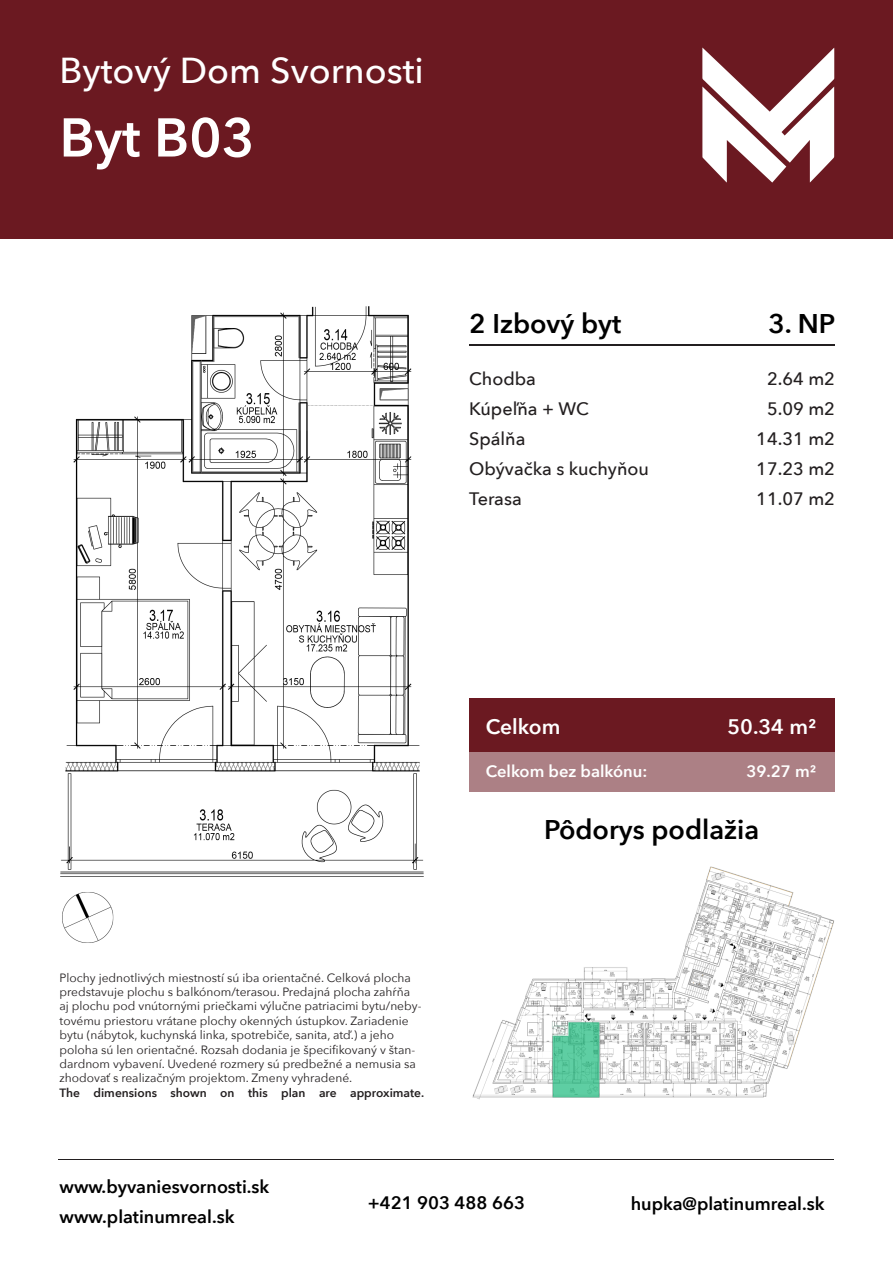
<style>
.page{position:relative;width:893px;height:1263px;background:#fff}
.page>*{position:absolute;margin:0;border:0;box-sizing:border-box;transform-origin:0 0}
.t1{font:600 54px "Avenir Next";color:#fff}
.t2{font:500 36px "Avenir Next";color:#fff}
.t3{font:600 27px "Avenir Next";color:#000}
.t4{font:600 21px "Avenir Next";color:#fff}
.t5{font:500 18px "Avenir Next";color:#231f20}
.t6{font:600 18px/30px "Avenir Next";color:#000}
.t7{font:600 16.5px "Avenir Next";color:#fff}
.t8{font:12px/14.4px "Avenir Next";color:#231f20}
.t9{font:600 12px "Avenir Next";color:#231f20}
</style>
<div class="page">
<img style="left:60px;top:306px;width:364px;height:571px">
<div style="left:469px;top:698px;width:366px;height:55px;background:#6b1921"></div>
<div style="left:0;top:0;width:893px;height:239px;background:#6b1921"></div>
<svg style="left:702px;top:48px;width:132px;height:135px"></svg>
<hr style="left:469px;top:344px;width:366px;height:2px;background:#231f20">
<hr style="left:59px;top:1159px;width:775px;height:1px;background:#231f20">
<div style="left:469px;top:753px;width:366px;height:39px;background:#ac8085"></div>
<img style="left:472px;top:866px;width:362px;height:234px">
<img style="left:62px;top:892px;width:52px;height:51px">
<p class="t2" style="left:60px;top:40px;width:366px">Bytový Dom Svornosti</p>
<p class="t1" style="left:60px;top:91px;width:197px">Byt B03</p>
<p class="t3" style="left:469px;top:301px;width:154px">2 Izbový byt</p>
<p class="t5" style="left:469px;top:363px;width:68px">Chodba</p>
<p class="t5" style="left:469px;top:393px;width:121px">Kúpeľňa + WC</p>
<p class="t5" style="left:469px;top:423px;width:58px">Spálňa</p>
<p class="t5" style="left:469px;top:453px;width:181px">Obývačka s kuchyňou</p>
<p class="t5" style="left:469px;top:483px;width:54px">Terasa</p>
<p class="t3" style="left:768px;top:301px;width:68px">3. NP</p>
<p class="t5" style="left:767px;top:363px;width:69px">2.64 m2</p>
<p class="t5" style="left:767px;top:393px;width:69px">5.09 m2</p>
<p class="t5" style="left:756px;top:423px;width:80px">14.31 m2</p>
<p class="t5" style="left:756px;top:453px;width:80px">17.23 m2</p>
<p class="t5" style="left:756px;top:483px;width:80px">11.07 m2</p>
<p class="t8" style="left:60px;top:970px;width:363px">Plochy jednotlivých miestností sú iba orientačné. Celková plocha predstavuje plochu s balkónom/terasou. Predajná plocha zahŕňa aj plochu pod vnútornými priečkami výlučne patriacimi bytu/neby&shy;tovému priestoru vrátane plochy okenných ústupkov. Zariadenie bytu (nábytok, kuchynská linka, spotrebiče, sanita, atď.) a jeho poloha sú len orientačné. Rozsah dodania je špecifikovaný v štan&shy;dardnom vybavení. Uvedené rozmery sú predbežné a nemusia sa zhodovať s realizačným projektom. Zmeny vyhradené.</p>
<p class="t9" style="left:60px;top:1082px;width:366px">The dimensions shown on this plan are approximate.</p>
<p class="t4" style="left:486px;top:709px;width:76px">Celkom</p>
<p class="t4" style="left:727px;top:709px;width:91px">50.34 m²</p>
<p class="t7" style="left:486px;top:757px;width:163px">Celkom bez balkónu:</p>
<p class="t7" style="left:746px;top:757px;width:71px">39.27 m²</p>
<p class="t3" style="left:544px;top:806px;width:217px">Pôdorys podlažia</p>
<h3 class="t6" style="left:60px;top:1172px;width:211px">www.byvaniesvornosti.sk www.platinumreal.sk</h3>
<h3 class="t6" style="left:368px;top:1188px;width:159px">+421 903 488 663</h3>
<h3 class="t6" style="left:631px;top:1189px;width:195px">hupka@platinumreal.sk</h3>
</div>
